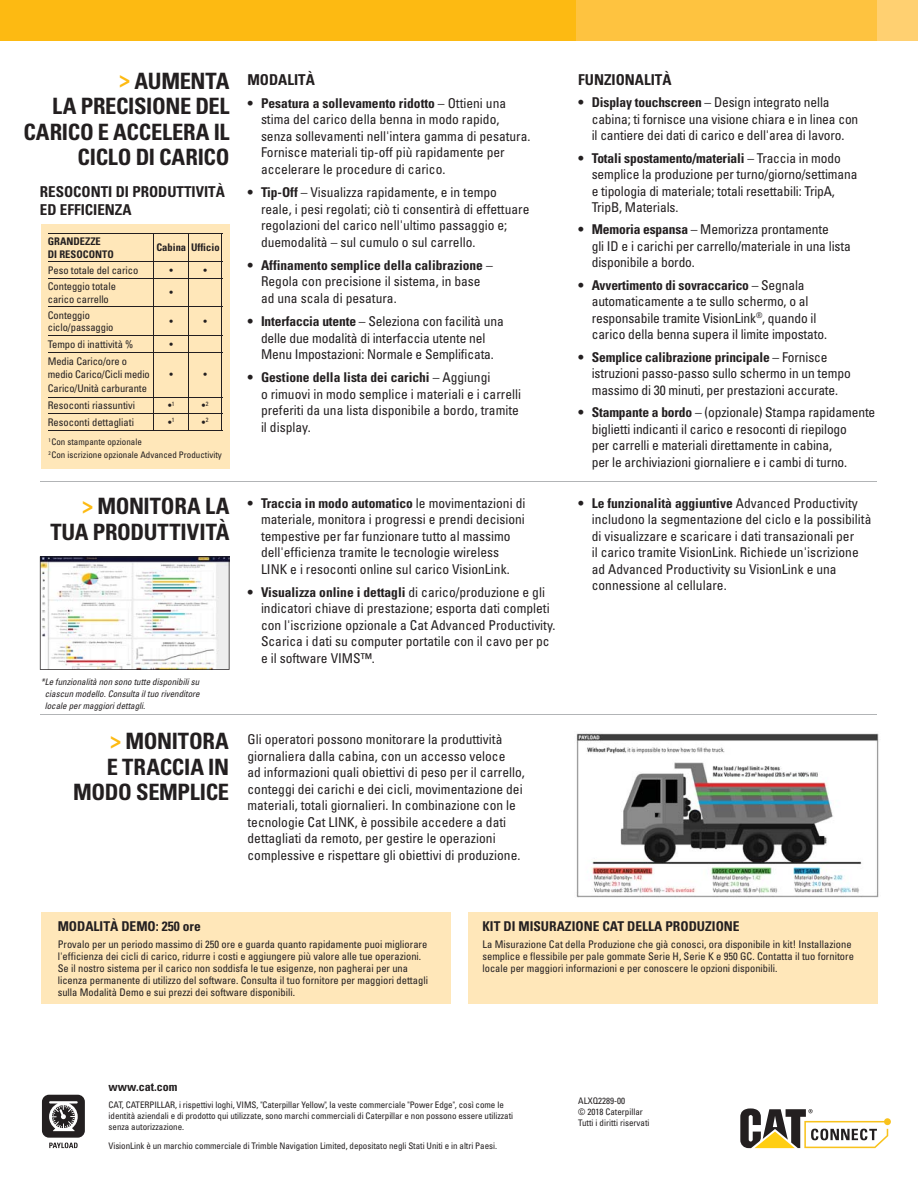
<style>
.page{position:relative;width:918px;height:1188px;background:#fff}
.page>*{position:absolute;margin:0;border:0;box-sizing:border-box;transform-origin:0 0}
.t1{font:700 condensed 22.5px/25.5px "Univers";letter-spacing:-.015em;color:#231f20;text-align:right}
.t2{font:700 condensed 15px/18px "Univers";color:#231f20}
.t3{font:condensed 13.5px/16.5px "Univers";color:#231f20}
.t4{font:700 condensed 13.5px "Univers";color:#231f20}
.t5{font:700 condensed 12px "Univers";color:#231f20}
.t6{font:condensed 10.5px/12px "Univers";color:#231f20}
.t7{font:700 condensed 10.5px/12.6px "Univers";color:#231f20}
.t8{font:condensed 9px/10.8px "Univers";letter-spacing:-.005em;color:#231f20}
.t9{font:italic condensed 9px/12px "Univers";color:#231f20;text-align:justify}
.s1{color:#fdba12}
.s2{font-weight:700}
</style>
<div class="page">
<div style="left:0;top:0;width:576px;height:40px;background:#fdba12"></div>
<div style="left:576px;top:0;width:302px;height:40px;background:#fec340"></div>
<div style="left:878px;top:0;width:40px;height:40px;background:#ffd071"></div>
<div style="left:41px;top:225px;width:189px;height:244px;background:#ffe7b9"></div>
<hr style="left:48px;top:278px;width:174px;height:1px;background:#231f20">
<hr style="left:48px;top:307px;width:174px;height:1px;background:#231f20">
<hr style="left:48px;top:335px;width:174px;height:1px;background:#231f20">
<hr style="left:48px;top:352px;width:174px;height:1px;background:#231f20">
<hr style="left:48px;top:397px;width:174px;height:1px;background:#231f20">
<hr style="left:48px;top:413px;width:174px;height:1px;background:#231f20">
<hr style="left:48px;top:430px;width:174px;height:1px;background:#231f20">
<hr style="left:154px;top:353px;width:1px;height:44px;background:#231f20">
<hr style="left:188px;top:353px;width:1px;height:44px;background:#231f20">
<hr style="left:221px;top:353px;width:1px;height:44px;background:#231f20">
<svg style="left:188px;top:398px;width:1px;height:32px"></svg>
<svg style="left:221px;top:398px;width:1px;height:32px"></svg>
<hr style="left:48px;top:233px;width:141px;height:1px;background:#231f20">
<hr style="left:189px;top:233px;width:33px;height:1px;background:#231f20">
<svg style="left:188px;top:234px;width:1px;height:118px"></svg>
<svg style="left:221px;top:234px;width:1px;height:118px"></svg>
<hr style="left:48px;top:261px;width:174px;height:1px;background:#231f20">
<svg style="left:40px;top:556px;width:190px;height:114px"></svg>
<hr style="left:40px;top:481px;width:837px;height:1px;background:#b2b4b6">
<hr style="left:40px;top:714px;width:837px;height:1px;background:#b2b4b6">
<img style="left:576px;top:733px;width:303px;height:165px">
<svg style="left:740px;top:1108px;width:151px;height:40px"></svg>
<svg style="left:42px;top:1095px;width:43px;height:53px"></svg>
<div style="left:41px;top:912px;width:409px;height:91px;background:#ffe7b9"></div>
<div style="left:468px;top:912px;width:410px;height:91px;background:#ffe7b9"></div>
<h1 class="t1" style="left:24px;top:70px;width:207px"><span class="s1">&gt;</span> AUMENTA<br>LA PRECISIONE DEL<br>CARICO E ACCELERA IL<br>CICLO DI CARICO</h1>
<p class="t2" style="left:40px;top:184px;width:187px">RESOCONTI DI PRODUTTIVITÀ<br>ED EFFICIENZA</p>
<p class="t7" style="left:48px;top:236px;width:67px">GRANDEZZE<br>DI RESOCONTO</p>
<p class="t7" style="left:156px;top:242px;width:65px">Cabina Ufficio</p>
<p class="t6" style="left:48px;top:265px;width:92px">Peso totale del carico</p>
<p class="t6" style="left:170px;top:265px;width:5px">•</p>
<p class="t6" style="left:204px;top:265px;width:5px">•</p>
<p class="t6" style="left:48px;top:281px;width:70px;line-height:12.6px">Conteggio totale carico carrello</p>
<p class="t6" style="left:170px;top:288px;width:5px">•</p>
<p class="t6" style="left:48px;top:310px;width:67px;line-height:12.6px">Conteggio ciclo/passaggio</p>
<p class="t6" style="left:170px;top:316px;width:5px">•</p>
<p class="t6" style="left:204px;top:316px;width:5px">•</p>
<p class="t6" style="left:48px;top:339px;width:87px">Tempo di inattività %</p>
<p class="t6" style="left:170px;top:339px;width:5px">•</p>
<p class="t6" style="left:48px;top:355px;width:103px;line-height:13.5px">Media Carico/ore o medio Carico/Cicli medio<br>Carico/Unità carburante</p>
<p class="t6" style="left:170px;top:370px;width:5px">•</p>
<p class="t6" style="left:204px;top:370px;width:5px">•</p>
<p class="t6" style="left:48px;top:400px;width:89px">Resoconti riassuntivi</p>
<p class="t6" style="left:168px;top:400px;width:8px">•<sup>1</sup></p>
<p class="t6" style="left:202px;top:400px;width:8px">•<sup>2</sup></p>
<p class="t6" style="left:48px;top:417px;width:88px">Resoconti dettagliati</p>
<p class="t6" style="left:168px;top:417px;width:8px">•<sup>1</sup></p>
<p class="t6" style="left:202px;top:417px;width:8px">•<sup>2</sup></p>
<p class="t8" style="left:49px;top:435px;width:175px;line-height:13.5px"><sup>1</sup>Con stampante opzionale<br><sup>2</sup> Con iscrizione opzionale Advanced Productivity</p>
<h1 class="t1" style="left:50px;top:496px;width:181px"><span class="s1">&gt;</span> MONITORA LA<br>TUA PRODUTTIVITÀ</h1>
<p class="t9" style="left:45px;top:676px;width:156px;text-indent:-4px">* Le funzionalità non sono tutte disponibili su ciascun modello. Consulta il tuo rivenditore locale per maggiori dettagli.</p>
<h1 class="t1" style="left:73px;top:731px;width:157px"><span class="s1">&gt;</span> MONITORA<br>E TRACCIA IN<br>MODO SEMPLICE</h1>
<p class="t2" style="left:248px;top:72px;width:69px">MODALITÀ</p>
<p class="t3" style="left:261px;top:96px;width:271px;text-indent:-14px"><span class="s2">• Pesatura a sollevamento ridotto</span> – Ottieni una stima del carico della benna in modo rapido, senza sollevamenti nell'intera gamma di pesatura.<br>Fornisce materiali tip-off più rapidamente per accelerare le procedure di carico.</p>
<p class="t3" style="left:261px;top:185px;width:270px;text-indent:-14px"><span class="s2">• Tip-Off</span> – Visualizza rapidamente, e in tempo reale, i pesi regolati; ciò ti consentirà di effettuare regolazioni del carico nell'ultimo passaggio e; duemodalità – sul cumulo o sul carrello.</p>
<p class="t3" style="left:261px;top:258px;width:233px;text-indent:-14px"><span class="s2">• Affinamento semplice della calibrazione</span> –<br>Regola con precisione il sistema, in base ad una scala di pesatura.</p>
<p class="t3" style="left:248px;top:314px;width:258px;text-align:center"><span class="s2">• Interfaccia utente</span> – Seleziona con facilità una delle due modalità di interfaccia utente nel<br>Menu Impostazioni: Normale e Semplificata.</p>
<p class="t3" style="left:261px;top:371px;width:262px;text-indent:-14px"><span class="s2">• Gestione della lista dei carichi</span> – Aggiungi<br>o rimuovi in modo semplice i materiali e i carrelli preferiti da una lista disponibile a bordo, tramite il display.</p>
<p class="t3" style="left:261px;top:496px;width:266px;text-indent:-14px"><span class="s2">• Traccia in modo automatico</span> le movimentazioni di materiale, monitora i progressi e prendi decisioni tempestive per far funzionare tutto al massimo dell'efficienza tramite le tecnologie wireless LINK e i resoconti online sul carico VisionLink.</p>
<p class="t3" style="left:261px;top:585px;width:296px;text-indent:-14px"><span class="s2">• Visualizza online i dettagli</span> di carico/produzione e gli indicatori chiave di prestazione; esporta dati completi con l'iscrizione opzionale a Cat Advanced Productivity.<br>Scarica i dati su computer portatile con il cavo per pc e il software VIMS™.</p>
<p class="t3" style="left:248px;top:732px;width:279px">Gli operatori possono monitorare la produttività giornaliera dalla cabina, con un accesso veloce<br>ad informazioni quali obiettivi di peso per il carrello, conteggi dei carichi e dei cicli, movimentazione dei materiali, totali giornalieri. In combinazione con le tecnologie Cat LINK, è possibile accedere a dati dettagliati da remoto, per gestire le operazioni complessive e rispettare gli obiettivi di produzione.</p>
<p class="t2" style="left:578px;top:72px;width:95px">FUNZIONALITÀ</p>
<p class="t3" style="left:592px;top:95px;width:268px;text-indent:-14px"><span class="s2">• Display touchscreen</span> – Design integrato nella cabina; ti fornisce una visione chiara e in linea con il cantiere dei dati di carico e dell'area di lavoro.</p>
<p class="t3" style="left:592px;top:151px;width:267px;text-indent:-14px"><span class="s2">• Totali spostamento/materiali</span> – Traccia in modo semplice la produzione per turno/giorno/settimana e tipologia di materiale; totali resettabili: TripA, TripB, Materials.</p>
<p class="t3" style="left:592px;top:223px;width:261px;text-indent:-14px"><span class="s2">• Memoria espansa</span> – Memorizza prontamente<br>gli ID e i carichi per carrello/materiale in una lista disponibile a bordo.</p>
<p class="t3" style="left:592px;top:278px;width:237px;text-indent:-14px"><span class="s2">• Avvertimento di sovraccarico</span> – Segnala automaticamente a te sullo schermo, o al responsabile tramite VisionLink<sup>®</sup>, quando il carico della benna supera il limite impostato.</p>
<p class="t3" style="left:592px;top:350px;width:261px;text-indent:-14px"><span class="s2">• Semplice calibrazione principale</span> – Fornisce istruzioni passo-passo sullo schermo in un tempo massimo di 30 minuti, per prestazioni accurate.</p>
<p class="t3" style="left:592px;top:406px;width:285px;text-indent:-14px"><span class="s2">• Stampante a bordo</span> – (opzionale) Stampa rapidamente biglietti indicanti il carico e resoconti di riepilogo<br>per carrelli e materiali direttamente in cabina,<br>per le archiviazioni giornaliere e i cambi di turno.</p>
<p class="t3" style="left:592px;top:496px;width:281px;text-indent:-14px"><span class="s2">• Le funzionalità aggiuntive</span> Advanced Productivity includono la segmentazione del ciclo e la possibilità di visualizzare e scaricare i dati transazionali per<br>il carico tramite VisionLink. Richiede un'iscrizione ad Advanced Productivity su VisionLink e una connessione al cellulare.</p>
<p class="t4" style="left:58px;top:922px;width:145px">MODALITÀ DEMO: 250 ore</p>
<p class="t6" style="left:58px;top:939px;width:372px">Provalo per un periodo massimo di 250 ore e guarda quanto rapidamente puoi migliorare l'efficienza dei cicli di carico, ridurre i costi e aggiungere più valore alle tue operazioni.<br>Se il nostro sistema per il carico non soddisfa le tue esigenze, non pagherai per una licenza permanente di utilizzo del software. Consulta il tuo fornitore per maggiori dettagli sulla Modalità Demo e sui prezzi dei software disponibili.</p>
<p class="t4" style="left:482px;top:922px;width:259px">KIT DI MISURAZIONE CAT DELLA PRODUZIONE</p>
<p class="t6" style="left:482px;top:939px;width:373px">La Misurazione Cat della Produzione che già conosci, ora disponibile in kit! Installazione semplice e flessibile per pale gommate Serie H, Serie K e 950 GC. Contatta il tuo fornitore locale per maggiori informazioni e per conoscere le opzioni disponibili.</p>
<p class="t5" style="left:109px;top:1082px;width:70px">www.cat.com</p>
<p class="t8" style="left:109px;top:1100px;width:406px">CAT, CATERPILLAR, i rispettivi loghi, VIMS, "Caterpillar Yellow", la veste commerciale "Power Edge", così come le identità aziendali e di prodotto qui utilizzate, sono marchi commerciali di Caterpillar e non possono essere utilizzati senza autorizzazione.</p>
<p class="t8" style="left:109px;top:1142px;width:390px">VisionLink è un marchio commerciale di Trimble Navigation Limited, depositato negli Stati Uniti e in altri Paesi.</p>
<p class="t8" style="left:578px;top:1097px;width:73px">ALXQ2289-00<br>© 2018 Caterpillar<br>Tutti i diritti riservati</p>
</div>
